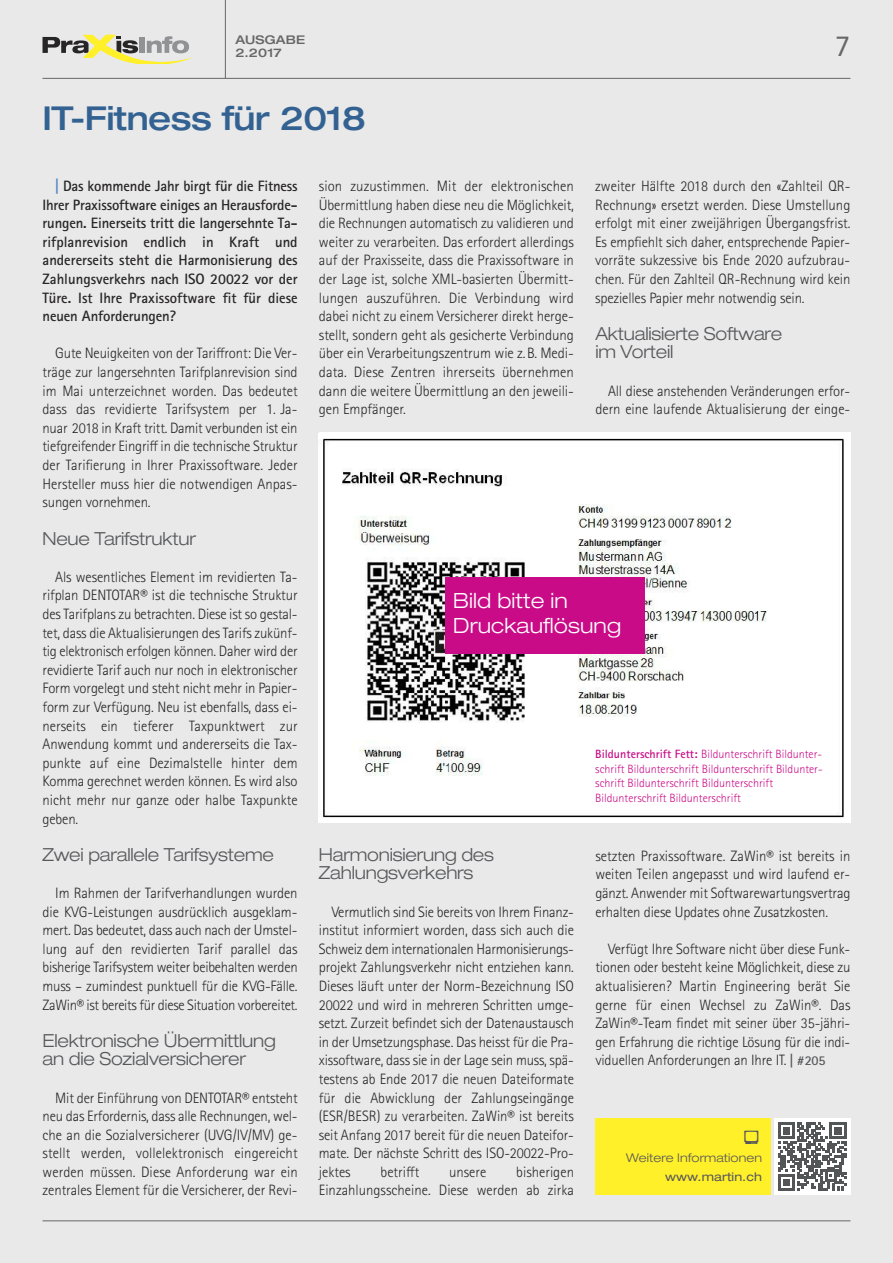
<style>
.page{position:relative;width:893px;height:1263px;background:#e9e9e9}
.page>*{position:absolute;margin:0;border:0;box-sizing:border-box;transform-origin:0 0}
.t1{font:500 expanded 33px "Helvetica Neue";letter-spacing:-.015em;color:#336292}
.t2{font:30.6px "Rotis Sans Serif Std";color:#686767}
.t3{font:300 expanded 21px/25.2px "Helvetica Neue";letter-spacing:.005em;color:#fff}
.t4{font:300 expanded 18px/18.6px "Helvetica Neue";letter-spacing:-.01em;color:#57585b}
.t5{font:300 15px/18.6px "Rotis Sans Serif Std";letter-spacing:-.01em;color:#272526;text-align:justify}
.t6{font:700 15px/18.6px "Rotis Sans Serif Std";color:#272526;text-align:justify}
.t7{font:300 12px/14.4px "Rotis Sans Serif Std";color:#c90b88}
.t8{font:300 expanded 12px "Helvetica Neue";letter-spacing:.005em;color:#57585b}
.t9{font:500 expanded 12px/13.5px "Helvetica Neue";letter-spacing:.01em;color:#686767}
.t10{font:expanded 12px "Helvetica Neue";letter-spacing:.005em;color:#57585b}
.s1{color:#4e82c2}
.s2{font-weight:700}
.s3{font-weight:700;font-size:13.5px;color:#57585b}
</style>
<div class="page">
<hr style="left:43px;top:78px;width:807px;height:1px;background:#686767">
<hr style="left:43px;top:1220px;width:807px;height:1px;background:#686767">
<svg style="left:43px;top:35px;width:149px;height:28px"></svg>
<hr style="left:225px;top:0;width:1px;height:78px;background:#686767">
<div style="left:595px;top:1118px;width:175px;height:77px;background:#fff029"></div>
<div style="left:774px;top:1118px;width:76px;height:77px;background:#fff"></div>
<svg style="left:778px;top:1123px;width:68px;height:68px"></svg>
<img style="left:319px;top:433px;width:531px;height:389px">
<div style="left:445px;top:577px;width:200px;height:76px;background:#c90b88"></div>
<p class="t9" style="left:235px;top:34px;width:71px">AUSGABE<br>2.2017</p>
<h2 class="t2" style="left:835px;top:35px;width:17px">7</h2>
<h1 class="t1" style="left:43px;top:107px;width:325px">IT-Fitness für 2018</h1>
<p class="t6" style="left:43px;top:178px;width:257px;text-indent:13px"><span class="s1">|</span> Das kommende Jahr birgt für die Fitness Ihrer Praxissoftware einiges an Herausforde&shy;rungen. Einerseits tritt die langersehnte Ta&shy;rifplanrevision endlich in Kraft und andererseits steht die Harmonisierung des Zahlungsverkehrs nach ISO 20022 vor der Türe. Ist Ihre Praxissoftware fit für diese neuen Anforderungen?</p>
<p class="t5" style="left:43px;top:345px;width:257px;text-indent:13px">Gute Neuigkeiten von der Tariffront: Die Ver&shy;träge zur langersehnten Tarifplanrevision sind im Mai unterzeichnet worden. Das bedeutet dass das revidierte Tarifsystem per 1. Ja&shy;nuar 2018 in Kraft tritt. Damit verbunden ist ein tiefgreifender Eingriff in die technische Struktur der Tarifierung in Ihrer Praxissoftware. Jeder Hersteller muss hier die notwendigen Anpas&shy;sungen vornehmen.</p>
<p class="t4" style="left:43px;top:531px;width:155px">Neue Tarifstruktur</p>
<p class="t5" style="left:43px;top:569px;width:257px;text-indent:13px">Als wesentliches Element im revidierten Ta&shy;rifplan DENTOTAR® ist die technische Struktur des Tarifplans zu betrachten. Diese ist so gestal&shy;tet, dass die Aktualisierungen des Tarifs zukünf&shy;tig elektronisch erfolgen können. Daher wird der revidierte Tarif auch nur noch in elektronischer Form vorgelegt und steht nicht mehr in Papier&shy;form zur Verfügung. Neu ist ebenfalls, dass ei&shy;nerseits ein tieferer Taxpunktwert zur Anwendung kommt und andererseits die Tax&shy;punkte auf eine Dezimalstelle hinter dem Komma gerechnet werden können. Es wird also nicht mehr nur ganze oder halbe Taxpunkte geben.</p>
<p class="t4" style="left:43px;top:847px;width:233px">Zwei parallele Tarifsysteme</p>
<p class="t5" style="left:43px;top:885px;width:257px;text-indent:13px">Im Rahmen der Tarifverhandlungen wurden die KVG-Leistungen ausdrücklich ausgeklam&shy;mert. Das bedeutet, dass auch nach der Umstel&shy;lung auf den revidierten Tarif parallel das bisherige Tarifsystem weiter beibehalten werden muss – zumindest punktuell für die KVG-Fälle.<br>ZaWin® ist bereits für diese Situation vorbereitet.</p>
<p class="t4" style="left:43px;top:1033px;width:235px">Elektronische Übermittlung an die Sozialversicherer</p>
<p class="t5" style="left:43px;top:1090px;width:257px;text-indent:13px">Mit der Einführung von DENTOTAR® entsteht neu das Erfordernis, dass alle Rechnungen, wel&shy;che an die Sozialversicherer (UVG/IV/MV) ge&shy;stellt werden, vollelektronisch eingereicht werden müssen. Diese Anforderung war ein zentrales Element für die Versicherer, der Revi-</p>
<p class="t5" style="left:319px;top:178px;width:257px">sion zuzustimmen. Mit der elektronischen Übermittlung haben diese neu die Möglichkeit, die Rechnungen automatisch zu validieren und weiter zu verarbeiten. Das erfordert allerdings auf der Praxisseite, dass die Praxissoftware in der Lage ist, solche XML-basierten Übermitt&shy;lungen auszuführen. Die Verbindung wird dabei nicht zu einem Versicherer direkt herge&shy;stellt, sondern geht als gesicherte Verbindung über ein Verarbeitungszentrum wie z.B. Medi&shy;data. Diese Zentren ihrerseits übernehmen dann die weitere Übermittlung an den jeweili&shy;gen Empfänger.</p>
<p class="t5" style="left:595px;top:178px;width:257px">zweiter Hälfte 2018 durch den «Zahlteil QR-Rechnung» ersetzt werden. Diese Umstellung erfolgt mit einer zweijährigen Übergangsfrist.<br>Es empfiehlt sich daher, entsprechende Papier&shy;vorräte sukzessive bis Ende 2020 aufzubrau&shy;chen. Für den Zahlteil QR-Rechnung wird kein spezielles Papier mehr notwendig sein.</p>
<p class="t4" style="left:595px;top:326px;width:189px">Aktualisierte Software im Vorteil</p>
<p class="t5" style="left:595px;top:383px;width:256px;text-align:right">All diese anstehenden Veränderungen erfor&shy;dern eine laufende Aktualisierung der einge-</p>
<h3 class="t3" style="left:453px;top:590px;width:169px">Bild bitte in<br>Druckauflösung</h3>
<p class="t4" style="left:319px;top:847px;width:177px">Harmonisierung des<br>Zahlungsverkehrs</p>
<p class="t5" style="left:319px;top:903px;width:257px;text-indent:13px">Vermutlich sind Sie bereits von Ihrem Finanz&shy;institut informiert worden, dass sich auch die Schweiz dem internationalen Harmonisierungs&shy;projekt Zahlungsverkehr nicht entziehen kann.<br>Dieses läuft unter der Norm-Bezeichnung ISO 20022 und wird in mehreren Schritten umge&shy;setzt. Zurzeit befindet sich der Datenaustausch in der Umsetzungsphase. Das heisst für die Pra&shy;xissoftware, dass sie in der Lage sein muss, spä&shy;testens ab Ende 2017 die neuen Dateiformate für die Abwicklung der Zahlungseingänge (ESR/BESR) zu verarbeiten. ZaWin® ist bereits seit Anfang 2017 bereit für die neuen Dateifor&shy;mate. Der nächste Schritt des ISO-20022-Pro&shy;jektes</p>
<p class="t5" style="left:381px;top:1164px;width:40px">betrifft</p>
<p class="t5" style="left:449px;top:1164px;width:39px">unsere</p>
<p class="t5" style="left:319px;top:1164px;width:257px;line-height:18px;text-align:right">bisherigen<br>Einzahlungsscheine. Diese werden ab zirka</p>
<p class="t7" style="left:595px;top:748px;width:229px"><span class="s2">Bildunterschrift Fett:</span> Bildunterschrift Bildunter&shy;schrift Bildunterschrift Bildunterschrift Bildunter&shy;schrift Bildunterschrift Bildunterschrift Bildunterschrift Bildunterschrift</p>
<p class="t5" style="left:595px;top:848px;width:257px">setzten Praxissoftware. ZaWin® ist bereits in weiten Teilen angepasst und wird laufend er&shy;gänzt. Anwender mit Softwarewartungsvertrag erhalten diese Updates ohne Zusatzkosten.</p>
<p class="t5" style="left:595px;top:941px;width:257px;text-indent:13px">Verfügt Ihre Software nicht über diese Funk&shy;tionen oder besteht keine Möglichkeit, diese zu aktualisieren? Martin Engineering berät Sie gerne für einen Wechsel zu ZaWin®. Das ZaWin®-Team findet mit seiner über 35-jähri&shy;gen Erfahrung die richtige Lösung für die indi&shy;viduellen Anforderungen an Ihre IT. <span class="s3">| #205</span></p>
<p class="t8" style="left:626px;top:1154px;width:137px">Weitere Informationen</p>
<p class="t10" style="left:665px;top:1172px;width:98px">www.martin.ch</p>
</div>
